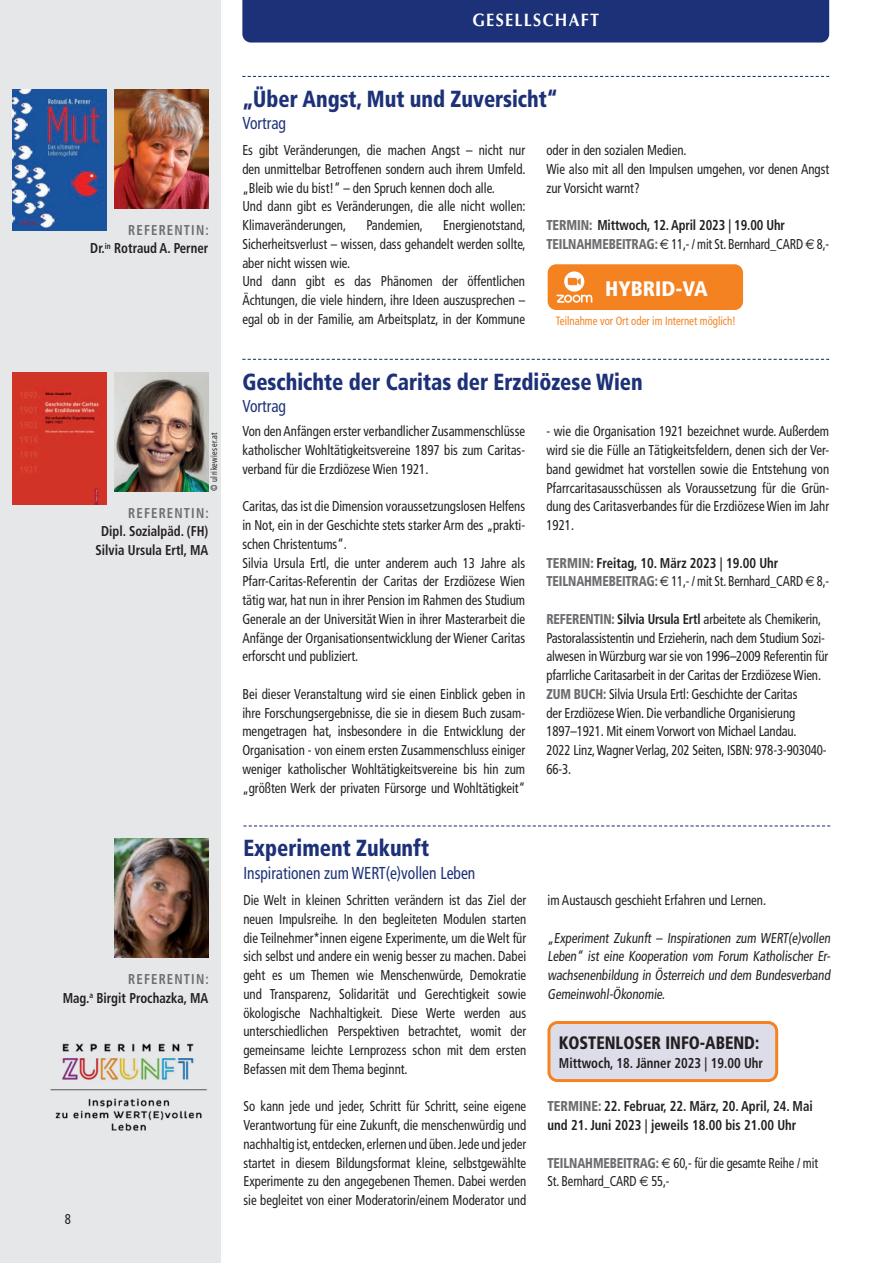
<style>
.page{position:relative;width:893px;height:1263px;background:#fff}
.page>*{position:absolute;margin:0;border:0;box-sizing:border-box;transform-origin:0 0}
.t1{font:900 condensed 23.25px "Frutiger";color:#1c3177;scale:.9 1}
.t2{font:900 condensed 21px "Frutiger";color:#fff}
.t3{font:900 condensed 18px "Frutiger";color:#231f20;scale:.9 1}
.t4{font:700 18px "Optima";letter-spacing:.08em;color:#fff;scale:.9 1}
.t5{font:condensed 17.25px "Frutiger";color:#1c3177;scale:.9 1}
.t6{font:condensed 14.25px/18.8px "Frutiger";color:#231f20;text-align:justify;scale:.9 1}
.t7{font:700 condensed 14.25px/18.8px "Frutiger";color:#231f20;text-align:right;scale:.9 1}
.t8{font:700 condensed 14.25px/18.8px "Frutiger";color:#231f20;scale:.89 1}
.t9{font:condensed 14.25px/18.8px "Frutiger";color:#231f20;scale:.87 1}
.t10{font:700 condensed 14.25px "Frutiger";letter-spacing:.09em;color:#6c6d70;scale:.9 1}
.t11{font:condensed 12px "Frutiger";color:#f58220;scale:.9 1}
.t12{font:condensed 9px "Frutiger";letter-spacing:.05em;color:#231f20;scale:.9 1}
.s1{color:#6c6d70}
.s2{font-weight:900;color:#6c6d70}
.s3{font-family:"Euro Sans";font-weight:400;font-stretch:normal}
.s4{font-weight:400}
.s5{font-weight:700}
.s6{font-family:"Euro Sans";font-stretch:normal}
</style>
<div class="page">
<div style="left:0;top:0;width:221px;height:1263px;background:#e6e7e9"></div>
<div style="left:242px;top:0;width:587px;height:43px;background:#1c3177"></div>
<svg style="left:242px;top:76px;width:587px;height:1px"></svg>
<img style="left:115px;top:89px;width:93px;height:119px">
<div style="left:548px;top:264px;width:195px;height:46px;background:#f58220;border-radius:9px"></div>
<svg style="left:556px;top:271px;width:36px;height:32px"></svg>
<svg style="left:242px;top:359px;width:587px;height:1px"></svg>
<img style="left:115px;top:372px;width:93px;height:119px">
<img style="left:13px;top:372px;width:94px;height:132px">
<svg style="left:243px;top:825px;width:587px;height:1px"></svg>
<img style="left:115px;top:839px;width:93px;height:119px">
<div style="left:549px;top:1022px;width:228px;height:58px;background:#ddddea;border-radius:9px"></div>
<div style="left:547px;top:1021px;width:231px;height:61px;border:3px solid #f58220;border-radius:9px"></div>
<img style="left:50px;top:1043px;width:157px;height:88px">
<img style="left:13px;top:89px;width:94px;height:142px">
<p class="t7" style="left:90px;top:220px;width:133px"><span class="s1">REFERENTIN:<br></span>Dr.<sup>in</sup> Rotraud A. Perner</p>
<p class="t12" style="left:209px;top:491px;width:67px;rotate:-90deg">© ulrikewieser.at</p>
<p class="t10" style="left:128px;top:504px;width:91px">REFERENTIN:</p>
<p class="t7" style="left:96px;top:522px;width:127px;text-align:center">Dipl. Sozialpäd. (FH)<br>Silvia Ursula Ertl, MA</p>
<p class="t7" style="left:63px;top:970px;width:164px"><span class="s1">REFERENTIN:<br></span>Mag.<sup>a</sup> Birgit Prochazka, MA</p>
<p class="t6" style="left:65px;top:1210px;width:8px">8</p>
<p class="t4" style="left:472px;top:9px;width:142px">GESELLSCHAFT</p>
<h1 class="t1" style="left:242px;top:85px;width:352px">„Über Angst, Mut und Zuversicht“</h1>
<p class="t5" style="left:242px;top:113px;width:50px">Vortrag</p>
<p class="t6" style="left:242px;top:141px;width:316px;text-align:left">Es gibt Veränderungen, die machen Angst – nicht nur den unmittelbar Betroffenen sondern auch ihrem Umfeld. „Bleib wie du bist!“ – den Spruch kennen doch alle.<br>Und dann gibt es Veränderungen, die alle nicht wollen:<br>Klimaveränderungen,</p>
<p class="t6" style="left:242px;top:216px;width:316px;text-align:left;text-indent:201px">Energienotstand, Sicherheitsverlust – wissen, dass gehandelt werden sollte, aber nicht wissen wie.<br>Und dann gibt es das Phänomen der öffentlichen Ächtungen, die viele hindern, ihre Ideen auszusprechen – egal ob in der Familie, am Arbeitsplatz, in der Kommune</p>
<p class="t6" style="left:366px;top:216px;width:64px">Pandemien,</p>
<p class="t6" style="left:546px;top:141px;width:316px;text-align:left">oder in den sozialen Medien.<br>Wie also mit all den Impulsen umgehen, vor denen Angst zur Vorsicht warnt?</p>
<p class="t8" style="left:546px;top:216px;width:319px"><span class="s2">TERMIN:</span> Mittwoch, 12. April 2023 | 19.00 Uhr<br><span class="s2">TEILNAHMEBEITRAG:</span> <span class="s3">€</span> <span class="s4">11,- / mit St. Bernhard_CARD</span> <span class="s3">€</span> <span class="s4">8,-</span></p>
<h2 class="t2" style="left:605px;top:276px;width:104px">HYBRID-VA</h2>
<p class="t11" style="left:556px;top:314px;width:202px">Teilnahme vor Ort oder im Internet möglich!</p>
<h1 class="t1" style="left:242px;top:368px;width:446px">Geschichte der Caritas der Erzdiözese Wien</h1>
<p class="t5" style="left:242px;top:396px;width:50px">Vortrag</p>
<p class="t6" style="left:242px;top:422px;width:316px">Von den Anfängen erster verbandlicher Zusammenschlüsse katholischer Wohltätigkeitsvereine 1897 bis zum Caritas&shy;verband für die Erzdiözese Wien 1921.</p>
<p class="t6" style="left:242px;top:497px;width:316px;text-align:left">Caritas, das ist die Dimension voraussetzungslosen Helfens in Not, ein in der Geschichte stets starker Arm des „prakti&shy;schen Christentums“.<br>Silvia Ursula Ertl, die unter anderem auch 13 Jahre als Pfarr-Caritas-Referentin der Caritas der Erzdiözese Wien tätig war, hat nun in ihrer Pension im Rahmen des Studium Generale an der Universität Wien in ihrer Masterarbeit die Anfänge der Organisationsentwicklung der Wiener Caritas erforscht und publiziert.</p>
<p class="t6" style="left:242px;top:685px;width:316px">Bei dieser Veranstaltung wird sie einen Einblick geben in ihre Forschungsergebnisse, die sie in diesem Buch zusam&shy;mengetragen hat, insbesondere in die Entwicklung der Organisation - von einem ersten Zusammenschluss einiger weniger katholischer Wohltätigkeitsvereine bis hin zum „größten Werk der privaten Fürsorge und Wohltätigkeit“</p>
<p class="t6" style="left:546px;top:422px;width:316px">- wie die Organisation 1921 bezeichnet wurde. Außerdem wird sie die Fülle an Tätigkeitsfeldern, denen sich der Ver&shy;band gewidmet hat vorstellen sowie die Entstehung von Pfarrcaritasausschüssen als Voraussetzung für die Grün&shy;dung des Caritasverbandes für die Erzdiözese Wien im Jahr 1921.</p>
<p class="t7" style="left:546px;top:553px;width:316px;text-align:left"><span class="s2">TERMIN:</span> Freitag, 10. März 2023 | 19.00 Uhr<br><span class="s2">TEILNAHMEBEITRAG:</span> <span class="s3">€</span> <span class="s4">11,- / mit St. Bernhard_CARD</span> <span class="s3">€</span> <span class="s4">8,-</span></p>
<p class="t6" style="left:546px;top:610px;width:315px;text-align:left"><span class="s2">REFERENTIN:</span> <span class="s5">Silvia Ursula Ertl</span> arbeitete als Chemikerin, Pastoralassistentin und Erzieherin, nach dem Studium Sozi&shy;alwesen in Würzburg war sie von 1996–2009 Referentin für pfarrliche Caritasarbeit in der Caritas der Erzdiözese Wien.<br><span class="s2">ZUM BUCH:</span> Silvia Ursula Ertl: Geschichte der Caritas<br>der Erzdiözese Wien. Die verbandliche Organisierung 1897–1921. Mit einem Vorwort von Michael Landau.<br>2022 Linz, Wagner Verlag, 202 Seiten, ISBN: 978-3-903040- 66-3.</p>
<h1 class="t1" style="left:243px;top:834px;width:208px">Experiment Zukunft</h1>
<p class="t5" style="left:243px;top:863px;width:259px">Inspirationen zum WERT(e)vollen Leben</p>
<p class="t6" style="left:243px;top:891px;width:316px">Die Welt in kleinen Schritten verändern ist das Ziel der neuen Impulsreihe. In den begleiteten Modulen starten die Teilnehmer*innen eigene Experimente, um die Welt für sich selbst und andere ein wenig besser zu machen. Dabei geht es um Themen wie Menschenwürde, Demokratie und Transparenz, Solidarität und Gerechtigkeit sowie ökologische Nachhaltigkeit. Diese Werte werden aus unterschiedlichen Perspektiven betrachtet, womit der gemeinsame leichte Lernprozess schon mit dem ersten Befassen mit dem Thema beginnt.</p>
<p class="t6" style="left:243px;top:1097px;width:316px">So kann jede und jeder, Schritt für Schritt, seine eigene Verantwortung für eine Zukunft, die menschenwürdig und nachhaltig ist, entdecken, erlernen und üben. Jede und jeder startet in diesem Bildungsformat kleine, selbstgewählte Experimente zu den angegebenen Themen. Dabei werden sie begleitet von einer Moderatorin/einem Moderator und</p>
<p class="t6" style="left:547px;top:891px;width:244px">im Austausch geschieht Erfahren und Lernen.</p>
<p class="t6" style="left:547px;top:928px;width:318px">„Experiment Zukunft – Inspirationen zum WERT(e)vollen Leben“ ist eine Kooperation vom Forum Katholischer Er&shy;wachsenenbildung in Österreich und dem Bundesverband Gemeinwohl-Ökonomie.</p>
<p class="t3" style="left:559px;top:1032px;width:224px">KOSTENLOSER INFO-ABEND:</p>
<p class="t7" style="left:559px;top:1053px;width:228px">Mittwoch, 18. Jänner 2023 | 19.00 Uhr</p>
<p class="t7" style="left:547px;top:1097px;width:296px;text-align:left"><span class="s2">TERMINE:</span> 22. Februar, 22. März, 20. April, 24. Mai und 21. Juni 2023 | jeweils 18.00 bis 21.00 Uhr</p>
<p class="t9" style="left:547px;top:1153px;width:312px"><span class="s2">TEILNAHMEBEITRAG:</span> <span class="s6">€</span> 60,- für die gesamte Reihe / mit<br>St. Bernhard_CARD <span class="s6">€</span> 55,-</p>
</div>
